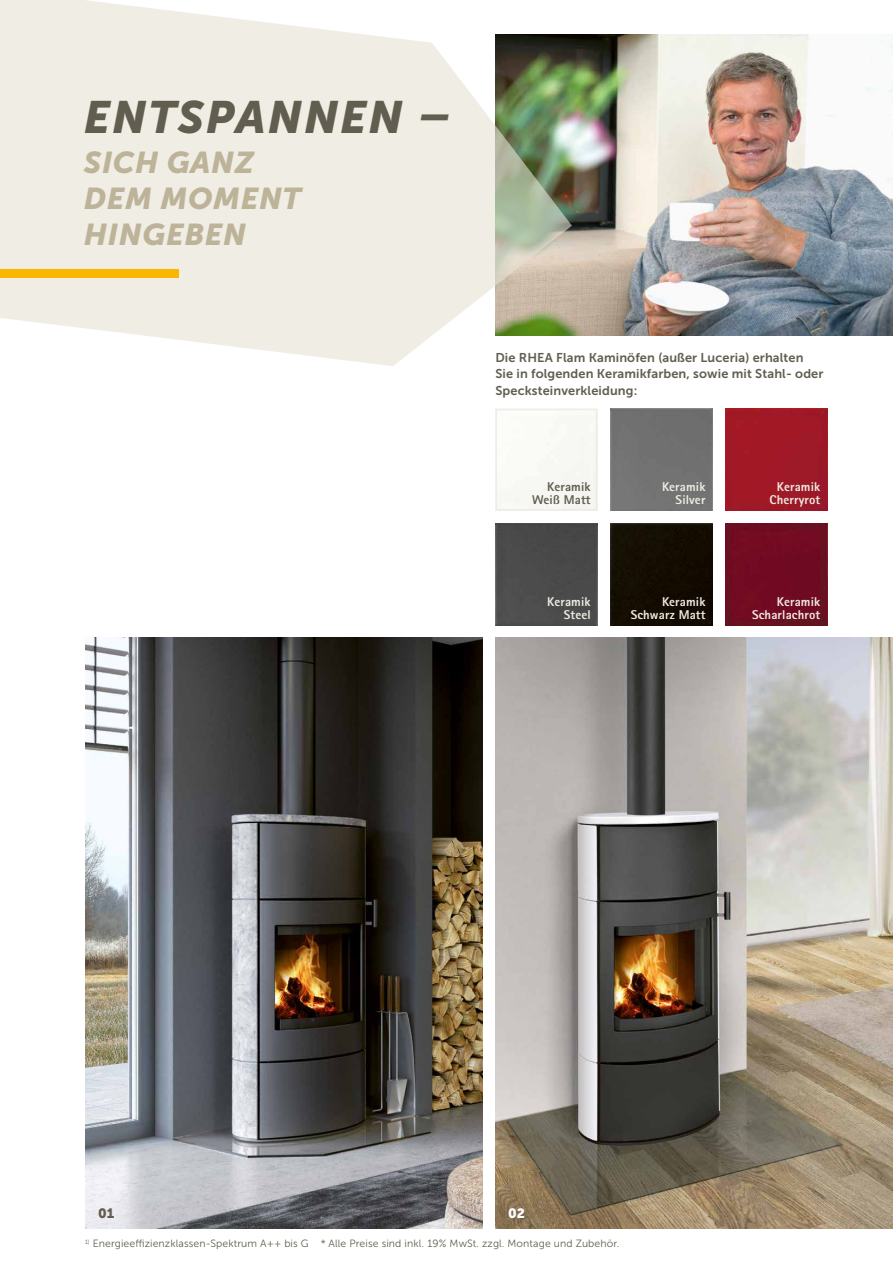
<style>
.page{position:relative;width:893px;height:1263px;background:#fff}
.page>*{position:absolute;margin:0;border:0;box-sizing:border-box;transform-origin:0 0}
.t1{font:italic 45px "Museo Sans 900";letter-spacing:.04em;color:#615d4f}
.t2{font:italic 30px/36px "Museo Sans 900";letter-spacing:.02em;color:#bcb399}
.t3{font:13.5px "Museo Sans 900";color:#615d4f}
.t4{font:13.5px "Museo Sans 900";color:#fff}
.t5{font:12.75px/16.5px "Museo Sans 700";letter-spacing:.01em;color:#615d4f}
.t6{font:800 12.75px/13.5px "Rotis Sans Serif Std";letter-spacing:.01em;color:#efece3;text-align:right}
.t7{font:800 12.75px/13.5px "Rotis Sans Serif Std";letter-spacing:.01em;color:#615d4f;text-align:right}
.t8{font:10.5px "Museo Sans 300";letter-spacing:.01em;color:#615d4f}
</style>
<div class="page">
<img style="left:572px;top:34px;width:321px;height:302px">
<img style="left:85px;top:638px;width:398px;height:591px">
<img style="left:495px;top:638px;width:398px;height:591px">
<svg style="left:0;top:0;width:572px;height:366px;fill:#f0ede5"></svg>
<div style="left:0;top:269px;width:179px;height:8px;background:#fbb600"></div>
<div style="left:610px;top:524px;width:102px;height:102px;background:#140c02"></div>
<div style="left:610px;top:409px;width:102px;height:102px;background:#727272"></div>
<div style="left:495px;top:409px;width:102px;height:102px;border:2px solid #efece3"></div>
<div style="left:495px;top:524px;width:102px;height:102px;background:#4a4a4a"></div>
<div style="left:725px;top:409px;width:102px;height:102px;background:#a21826"></div>
<img style="left:725px;top:524px;width:102px;height:102px">
<h1 class="t1" style="left:84px;top:92px;width:369px">ENTSPANNEN –</h1>
<h2 class="t2" style="left:84px;top:145px;width:219px">SICH GANZ<br>DEM MOMENT<br>HINGEBEN</h2>
<p class="t5" style="left:495px;top:349px;width:330px">Die RHEA Flam Kaminöfen (außer Luceria) erhalten<br>Sie in folgenden Keramikfarben, sowie mit Stahl- oder<br>Specksteinverkleidung:</p>
<p class="t7" style="left:532px;top:480px;width:60px">Keramik<br>Weiß Matt</p>
<p class="t6" style="left:662px;top:480px;width:45px">Keramik<br>Silver</p>
<p class="t6" style="left:769px;top:480px;width:52px;text-align:center">Keramik<br>Cherryrot</p>
<p class="t6" style="left:547px;top:594px;width:45px">Keramik<br>Steel</p>
<p class="t6" style="left:631px;top:594px;width:76px">Keramik<br>Schwarz Matt</p>
<p class="t6" style="left:752px;top:594px;width:70px">Keramik<br>Scharlachrot</p>
<p class="t3" style="left:98px;top:1205px;width:18px">01</p>
<p class="t4" style="left:508px;top:1205px;width:18px">02</p>
<p class="t8" style="left:85px;top:1238px;width:536px"><sup>1)</sup> Energieeffizienzklassen-Spektrum A++ bis G * Alle Preise sind inkl. 19 % MwSt. zzgl. Montage und Zubehör.</p>
</div>
